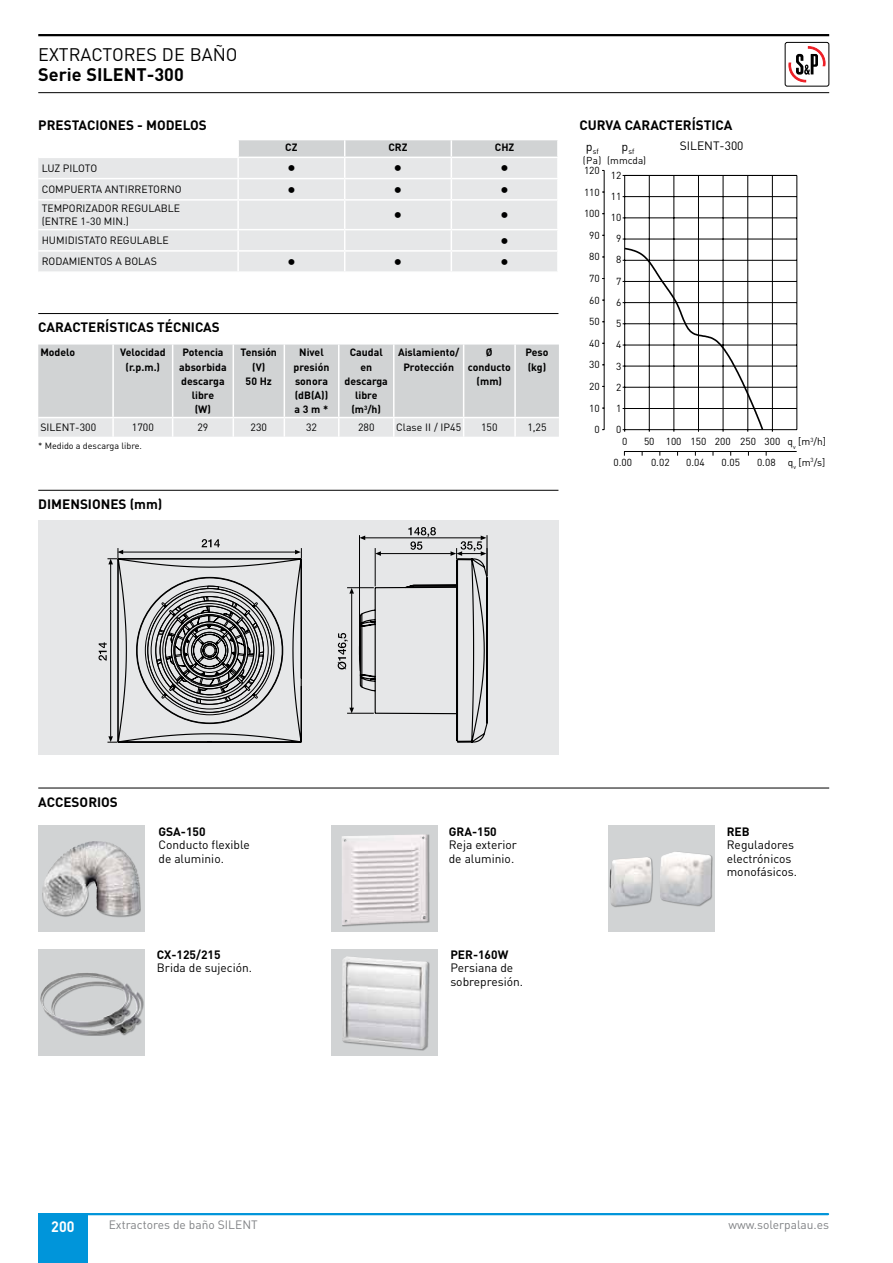
<style>
.page{position:relative;width:893px;height:1263px;background:#fff}
.page>*{position:absolute;margin:0;border:0;box-sizing:border-box;transform-origin:0 0}
.t1{font:700 18px "DIN";color:#000}
.t2{font:18px "DIN";color:#000}
.t3{font:700 15px "DIN";color:#fff;scale:.95 1}
.t4{font:700 13.5px "DIN";color:#000}
.t5{font:12px/13.5px "DIN";color:#000}
.t6{font:12px "DIN";color:#808285}
.t7{font:700 12px "DIN";color:#000}
.t8{font:700 10.5px/14.2px "DIN";color:#000;text-align:center}
.t9{font:10.5px "DIN";color:#000}
.t10{font:10.2px/21.1px "DIN";color:#000;text-align:center}
.t11{font:9.9px "DIN";color:#000}
.t12{font:9px "DIN";color:#000}
.t13{font:7.5px "DIN";color:#000}
</style>
<div class="page">
<hr style="left:39px;top:1213px;width:789px;height:2px;background:#0095da">
<div style="left:38px;top:1214px;width:49px;height:49px;background:#0095da"></div>
<hr style="left:38px;top:34px;width:791px;height:2px;background:#000">
<hr style="left:38px;top:92px;width:791px;height:1px;background:#000">
<svg style="left:788px;top:47px;width:38px;height:36px"></svg>
<div style="left:785px;top:42px;width:44px;height:44px;border:1px solid #000;border-radius:2px"></div>
<hr style="left:38px;top:313px;width:520px;height:1px;background:#000">
<hr style="left:604px;top:170px;width:1px;height:260px;background:#000">
<hr style="left:797px;top:175px;width:1px;height:255px;background:#000">
<hr style="left:625px;top:175px;width:172px;height:1px;background:#000">
<hr style="left:625px;top:196px;width:172px;height:1px;background:#000">
<hr style="left:625px;top:218px;width:172px;height:1px;background:#000">
<hr style="left:625px;top:239px;width:172px;height:1px;background:#000">
<hr style="left:625px;top:260px;width:172px;height:1px;background:#000">
<hr style="left:625px;top:281px;width:172px;height:1px;background:#000">
<hr style="left:625px;top:302px;width:172px;height:1px;background:#000">
<hr style="left:625px;top:323px;width:172px;height:1px;background:#000">
<hr style="left:625px;top:345px;width:172px;height:1px;background:#000">
<hr style="left:625px;top:366px;width:172px;height:1px;background:#000">
<hr style="left:625px;top:387px;width:172px;height:1px;background:#000">
<hr style="left:625px;top:408px;width:172px;height:1px;background:#000">
<hr style="left:624px;top:175px;width:1px;height:255px;background:#000">
<hr style="left:723px;top:175px;width:1px;height:255px;background:#000">
<hr style="left:674px;top:175px;width:1px;height:255px;background:#000">
<hr style="left:649px;top:175px;width:1px;height:255px;background:#000">
<hr style="left:625px;top:429px;width:172px;height:1px;background:#000">
<hr style="left:624px;top:451px;width:173px;height:1px;background:#000">
<svg style="left:623px;top:247px;width:142px;height:185px"></svg>
<hr style="left:698px;top:175px;width:1px;height:255px;background:#000">
<hr style="left:772px;top:176px;width:1px;height:254px;background:#000">
<hr style="left:747px;top:176px;width:1px;height:254px;background:#000">
<div style="left:38px;top:520px;width:520px;height:235px;background:#e6e7e8"></div>
<svg style="left:381px;top:538px;width:107px;height:205px"></svg>
<svg style="left:408px;top:527px;width:28px;height:23px"></svg>
<hr style="left:365px;top:537px;width:116px;height:1px;background:#000">
<hr style="left:381px;top:553px;width:70px;height:1px;background:#000">
<svg style="left:451px;top:535px;width:37px;height:41px"></svg>
<svg style="left:99px;top:535px;width:282px;height:208px"></svg>
<div style="left:38px;top:826px;width:107px;height:106px;background:#d1d3d4"></div>
<div style="left:42px;top:841px;width:99px;height:76px;background:#000;opacity:.33"></div>
<img style="left:42px;top:841px;width:79px;height:75px">
<div style="left:332px;top:826px;width:106px;height:106px;background:#d1d3d4"></div>
<div style="left:342px;top:834px;width:87px;height:92px;background:#000;opacity:.33"></div>
<img style="left:342px;top:834px;width:86px;height:91px">
<div style="left:608px;top:826px;width:106px;height:106px;background:#d1d3d4"></div>
<div style="left:610px;top:852px;width:103px;height:56px;background:#000;opacity:.33"></div>
<img style="left:610px;top:851px;width:101px;height:55px">
<div style="left:38px;top:949px;width:107px;height:106px;background:#d1d3d4"></div>
<div style="left:41px;top:972px;width:103px;height:64px;background:#000;opacity:.33"></div>
<img style="left:40px;top:972px;width:41px;height:57px">
<hr style="left:38px;top:490px;width:520px;height:1px;background:#000">
<hr style="left:38px;top:788px;width:791px;height:1px;background:#000">
<div style="left:332px;top:949px;width:106px;height:106px;background:#d1d3d4"></div>
<div style="left:342px;top:956px;width:87px;height:95px;background:#000;opacity:.33"></div>
<img style="left:342px;top:956px;width:86px;height:93px">
<div style="left:38px;top:158px;width:199px;height:113px;background:#e6e7e8"></div>
<hr style="left:38px;top:178px;width:200px;height:1px;background:#fff">
<hr style="left:38px;top:199px;width:200px;height:2px;background:#fff">
<hr style="left:38px;top:229px;width:200px;height:1px;background:#fff">
<hr style="left:38px;top:250px;width:200px;height:2px;background:#fff">
<svg style="left:237px;top:140px;width:321px;height:131px;background:#e5e6e7"></svg>
<svg style="left:38px;top:345px;width:521px;height:92px;background:#d7d8d9"></svg>
<h1 class="t2" style="left:38px;top:43px;width:201px">EXTRACTORES DE BAÑO</h1>
<h1 class="t1" style="left:38px;top:62px;width:147px">Serie SILENT-300</h1>
<p class="t4" style="left:38px;top:117px;width:170px">PRESTACIONES - MODELOS</p>
<p class="t8" style="left:285px;top:140px;width:14px">CZ</p>
<p class="t8" style="left:388px;top:140px;width:21px">CRZ</p>
<p class="t8" style="left:495px;top:140px;width:21px">CHZ</p>
<p class="t9" style="left:42px;top:161px;width:28px">Luz piloto</p>
<h1 class="t1" style="left:287px;top:156px;width:10px">•</h1>
<h1 class="t1" style="left:394px;top:156px;width:10px">•</h1>
<h1 class="t1" style="left:500px;top:156px;width:10px">•</h1>
<p class="t9" style="left:42px;top:183px;width:15px">Compuerta</p>
<p class="t9" style="left:105px;top:183px;width:8px">antirretorno</p>
<h1 class="t1" style="left:287px;top:177px;width:10px">•</h1>
<h1 class="t1" style="left:394px;top:177px;width:10px">•</h1>
<h1 class="t1" style="left:500px;top:177px;width:10px">•</h1>
<p class="t9" style="left:42px;top:202px;width:13px">Tempori</p>
<p class="t9" style="left:86px;top:202px;width:14px">zador</p>
<p class="t9" style="left:121px;top:202px;width:8px">regulable</p>
<p class="t9" style="left:42px;top:214px;width:11px">(entre</p>
<p class="t9" style="left:80px;top:214px;width:31px">1-30 min</p>
<p class="t9" style="left:123px;top:214px;width:7px">.)</p>
<h1 class="t1" style="left:394px;top:203px;width:10px">•</h1>
<h1 class="t1" style="left:500px;top:203px;width:10px">•</h1>
<p class="t9" style="left:42px;top:234px;width:14px">Humidistato</p>
<p class="t9" style="left:110px;top:234px;width:8px">regulable</p>
<h1 class="t1" style="left:500px;top:228px;width:10px">•</h1>
<p class="t9" style="left:42px;top:255px;width:15px">Rodamientos</p>
<p class="t9" style="left:115px;top:255px;width:17px">a bolas</p>
<h1 class="t1" style="left:287px;top:250px;width:10px">•</h1>
<h1 class="t1" style="left:394px;top:250px;width:10px">•</h1>
<h1 class="t1" style="left:500px;top:250px;width:10px">•</h1>
<p class="t4" style="left:38px;top:319px;width:183px">CARACTERÍSTICAS TÉCNICAS</p>
<p class="t8" style="left:40px;top:345px;width:36px">Modelo</p>
<p class="t8" style="left:120px;top:345px;width:47px">Velocidad (r.p.m.)</p>
<p class="t8" style="left:179px;top:345px;width:49px">Potencia absorbida descarga libre<br>(W)</p>
<p class="t8" style="left:241px;top:345px;width:38px">Tensión (V)<br>50 Hz</p>
<p class="t8" style="left:294px;top:345px;width:37px">Nivel presión sonora (dB(A)) a 3 m *</p>
<p class="t8" style="left:345px;top:345px;width:45px">Caudal en descarga libre (m<sup>3</sup>/h)</p>
<p class="t8" style="left:398px;top:345px;width:63px">Aislamiento/<br>Protección</p>
<p class="t8" style="left:468px;top:345px;width:44px">Ø conducto (mm)</p>
<p class="t8" style="left:525px;top:345px;width:25px;text-align:left">Peso (kg)</p>
<p class="t9" style="left:40px;top:421px;width:57px">SILENT-300</p>
<p class="t9" style="left:132px;top:421px;width:23px">1700</p>
<p class="t9" style="left:197px;top:421px;width:12px">29</p>
<p class="t9" style="left:251px;top:421px;width:18px">230</p>
<p class="t9" style="left:306px;top:421px;width:12px">32</p>
<p class="t9" style="left:358px;top:421px;width:18px">280</p>
<p class="t9" style="left:396px;top:421px;width:66px">Clase II / IP45</p>
<p class="t9" style="left:481px;top:421px;width:18px">150</p>
<p class="t9" style="left:527px;top:421px;width:21px">1,25</p>
<p class="t12" style="left:38px;top:440px;width:105px">* Medido a descarga libre.</p>
<p class="t4" style="left:38px;top:495px;width:126px">DIMENSIONES (mm)</p>
<p class="t4" style="left:579px;top:117px;width:155px">CURVA CARACTERÍSTICA</p>
<p class="t13" style="left:586px;top:146px;width:15px"><sup>p</sup>sf</p>
<p class="t11" style="left:583px;top:154px;width:20px">(Pa)</p>
<p class="t13" style="left:621px;top:146px;width:15px"><sup>p</sup>sf</p>
<p class="t11" style="left:607px;top:154px;width:41px">(mmcda)</p>
<p class="t10" style="left:584px;top:159px;width:17px;line-height:21.6px">120<br>110<br>100<br>90<br>80<br>70<br>60<br>50</p>
<p class="t10" style="left:589px;top:354px;width:12px">30</p>
<p class="t10" style="left:589px;top:332px;width:12px">40</p>
<p class="t10" style="left:589px;top:375px;width:12px;line-height:21.6px">20<br>10<br>0</p>
<p class="t10" style="left:611px;top:164px;width:12px">12<br>11<br>10<br>9<br>8<br>7<br>6<br>5</p>
<p class="t10" style="left:616px;top:355px;width:7px">3</p>
<p class="t10" style="left:616px;top:334px;width:7px">4</p>
<p class="t10" style="left:616px;top:376px;width:7px;text-align:justify">2<br>1<br>0</p>
<p class="t5" style="left:680px;top:139px;width:65px">SILENT-300</p>
<p class="t10" style="left:622px;top:431px;width:7px">0</p>
<p class="t10" style="left:644px;top:431px;width:138px">50 100 150 200 250 300</p>
<p class="t10" style="left:613px;top:451px;width:20px">0.00</p>
<p class="t10" style="left:651px;top:451px;width:20px">0.02</p>
<p class="t10" style="left:686px;top:451px;width:20px">0.04</p>
<p class="t10" style="left:722px;top:451px;width:20px">0.05</p>
<p class="t10" style="left:757px;top:451px;width:20px">0.08</p>
<p class="t10" style="left:788px;top:431px;width:40px">q<sub>v</sub> [m<sup>3</sup>/h]</p>
<p class="t10" style="left:788px;top:451px;width:39px">q<sub>v</sub> [m<sup>3</sup>/s]</p>
<p class="t4" style="left:38px;top:793px;width:81px">ACCESORIOS</p>
<p class="t7" style="left:158px;top:823px;width:49px">GSA-150</p>
<p class="t5" style="left:158px;top:838px;width:93px">Conducto flexible de aluminio.</p>
<p class="t7" style="left:157px;top:947px;width:65px">CX-125/215</p>
<p class="t5" style="left:157px;top:961px;width:97px">Brida de sujeción.</p>
<p class="t7" style="left:449px;top:823px;width:49px">GRA-150</p>
<p class="t5" style="left:449px;top:838px;width:70px">Reja exterior de aluminio.</p>
<p class="t7" style="left:450px;top:947px;width:59px">PER-160W</p>
<p class="t5" style="left:450px;top:961px;width:74px">Persiana de sobrepresión.</p>
<p class="t7" style="left:727px;top:823px;width:25px">REB</p>
<p class="t5" style="left:727px;top:838px;width:72px">Reguladores electrónicos monofásicos.</p>
<h2 class="t3" style="left:51px;top:1217px;width:26px">200</h2>
<p class="t6" style="left:109px;top:1217px;width:150px">Extractores de baño SILENT</p>
<p class="t6" style="left:728px;top:1217px;width:102px">www.solerpalau.es</p>
</div>
